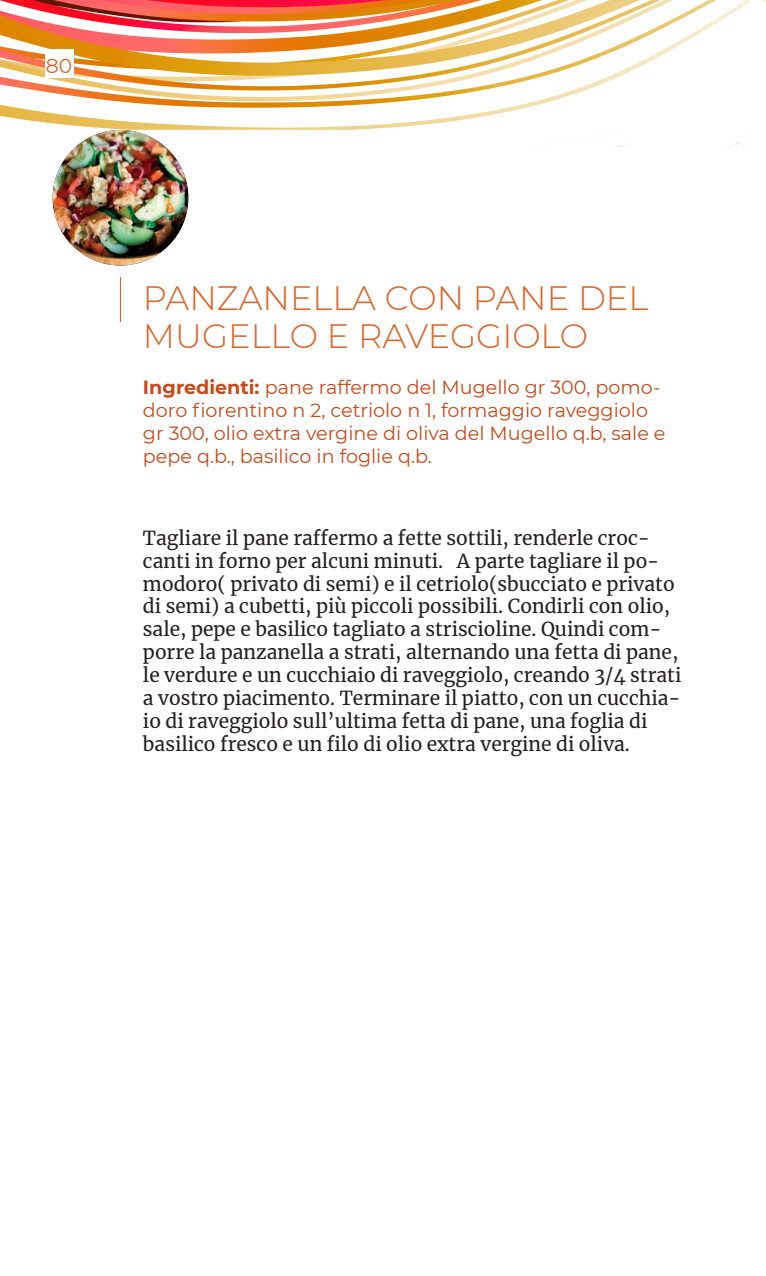
<style>
.page{position:relative;width:766px;height:1276px;background:#fff}
.page>*{position:absolute;margin:0;border:0;box-sizing:border-box;transform-origin:0 0}
.t1{font:300 33.75px/38.2px "Montserrat";color:#dd6327}
.t2{font:20.25px "Montserrat";color:#dd6327}
.Plain_Text{font:19.12px/22.9px "Merriweather";color:#231f20}
.Plain_Text-2{font:19.12px/22.9px "Montserrat";color:#c74919}
.s1{font-weight:300;font-size:15.75px;color:#231f20}
.s2{font-weight:700}
</style>
<div class="page">
<img style="left:0;top:1px;width:749px;height:146px">
<div style="left:45px;top:49px;width:28px;height:29px;background:#fff"></div>
<img style="left:53px;top:130px;width:135px;height:135px;border-radius:68px">
<hr style="left:120px;top:277px;width:1px;height:45px;background:#dd6327">
<p class="t2" style="left:46px;top:52px;width:33px">80<span class="s1">80</span></p>
<p class="t1" style="left:143px;top:278px;width:506px">PANZANELLA CON PANE DEL<br>MUGELLO E RAVEGGIOLO</p>
<p class="Plain_Text-2" style="left:143px;top:375px;width:524px"><span class="s2">Ingredienti:</span> pane raffermo del Mugello gr 300, pomo&shy;doro fiorentino n 2, cetriolo n 1, formaggio raveggiolo gr 300, olio extra vergine di oliva del Mugello q.b, sale e pepe q.b., basilico in foglie q.b.</p>
<p class="Plain_Text" style="left:143px;top:525px;width:540px">Tagliare il pane raffermo a fette sottili, renderle croc&shy;canti in forno per alcuni minuti. A parte tagliare il po&shy;modoro( privato di semi) e il cetriolo(sbucciato e privato di semi) a cubetti, più piccoli possibili. Condirli con olio, sale, pepe e basilico tagliato a striscioline. Quindi com&shy;porre la panzanella a strati, alternando una fetta di pane, le verdure e un cucchiaio di raveggiolo, creando 3/4 strati a vostro piacimento. Terminare il piatto, con un cucchia&shy;io di raveggiolo sull’ultima fetta di pane, una foglia di basilico fresco e un filo di olio extra vergine di oliva.</p>
</div>
